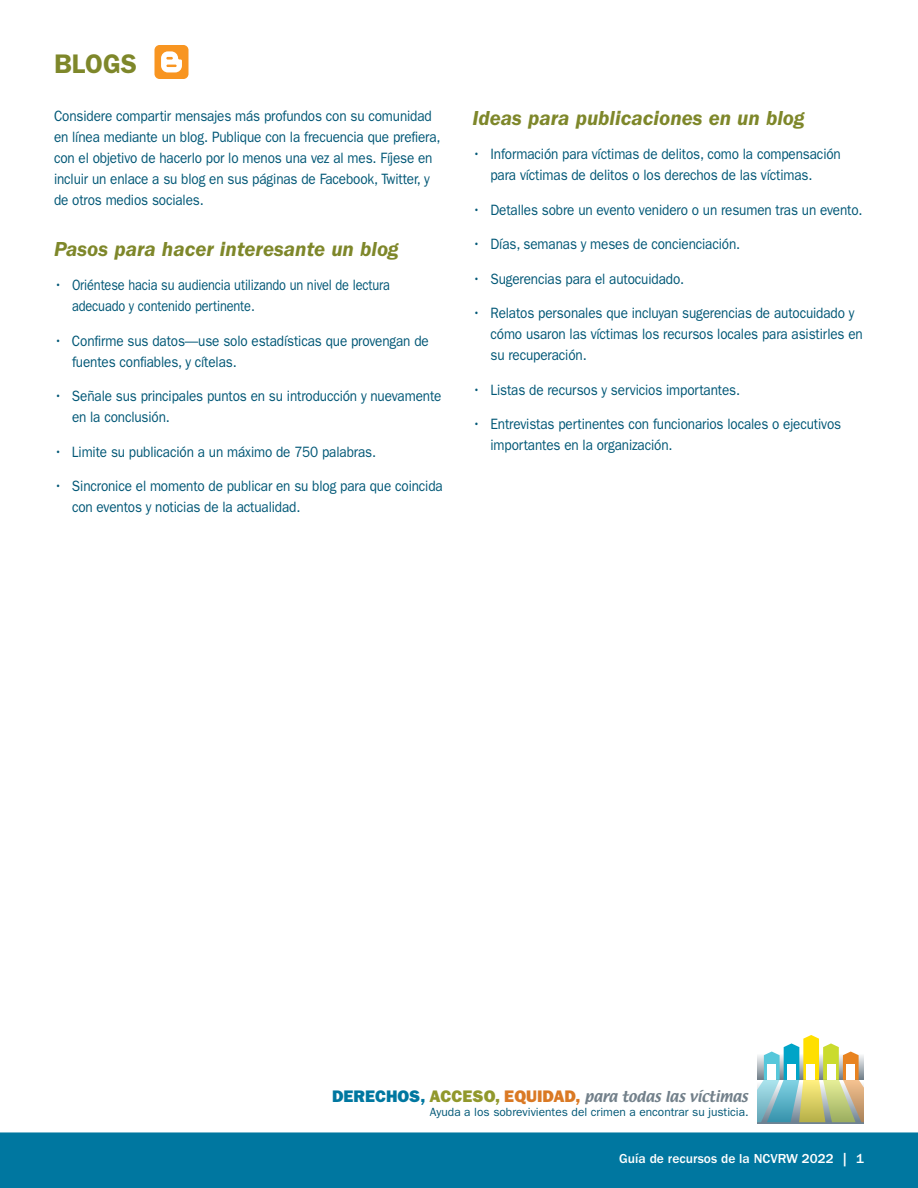
<style>
.page{position:relative;width:918px;height:1188px;background:#fff}
.page>*{position:absolute;margin:0;border:0;box-sizing:border-box;transform-origin:0 0}
.L1_Head{font:600 27px "ITC Franklin Gothic Std";color:#7e872a}
.L2_Head{font:italic 600 21px "ITC Franklin Gothic Std";color:#7e872a}
.Bullet_L1{font:15px/21px "ITC Franklin Gothic Std";letter-spacing:-.01em;color:#005776;scale:.9 1}
.Body_text{font:15px/21px "ITC Franklin Gothic Std";letter-spacing:-.01em;color:#005776;scale:.9 1}
.t1{font:500 13.5px "ITC Franklin Gothic Std";color:#fff}
.t2{font:13.2px "Textile";color:#72808a}
.t3{font:11.85px "ITC Franklin Gothic Std";color:#005776}
.s1{font-family:"ITC Franklin Gothic Std Hvy";font-size:16.8px;color:#0077a0}
.s2{font-family:"ITC Franklin Gothic Std Hvy";font-size:16.8px;color:#91982c}
.s3{font-family:"ITC Franklin Gothic Std Hvy";font-size:16.8px;color:#da7924}
</style>
<div class="page">
<div style="left:0;top:1132px;width:918px;height:56px;background:#0077a0"></div>
<svg style="left:758px;top:1122px;width:106px;height:1px"></svg>
<svg style="left:758px;top:1035px;width:106px;height:87px"></svg>
<div style="left:767px;top:1064px;width:9px;height:16px;background:#fff"></div>
<div style="left:787px;top:1064px;width:8px;height:16px;background:#fff"></div>
<div style="left:807px;top:1064px;width:8px;height:16px;background:#fff"></div>
<div style="left:827px;top:1064px;width:8px;height:16px;background:#fff"></div>
<div style="left:847px;top:1064px;width:8px;height:16px;background:#fff"></div>
<div style="left:155px;top:45px;width:34px;height:34px;background:#f89521;border-radius:5px"></div>
<svg style="left:161px;top:51px;width:21px;height:21px"></svg>
<p class="L1_Head" style="left:54px;top:47px;width:85px">BLOGS</p>
<p class="Body_text" style="left:54px;top:105px;width:431px">Considere compartir mensajes más profundos con su comunidad en línea mediante un blog. Publique con la frecuencia que prefiera, con el objetivo de hacerlo por lo menos una vez al mes. Fíjese en incluir un enlace a su blog en sus páginas de Facebook, Twitter, y de otros medios sociales.</p>
<p class="L2_Head" style="left:54px;top:237px;width:346px">Pasos para hacer interesante un blog</p>
<p class="Bullet_L1" style="left:72px;top:275px;width:355px;text-indent:-18px">• Oriéntese hacia su audiencia utilizando un nivel de lectura adecuado y contenido pertinente.</p>
<p class="Bullet_L1" style="left:72px;top:330px;width:398px;text-indent:-18px">• Confirme sus datos—use solo estadísticas que provengan de fuentes confiables, y cítelas.</p>
<p class="Bullet_L1" style="left:72px;top:386px;width:412px;text-indent:-18px">• Señale sus principales puntos en su introducción y nuevamente en la conclusión.</p>
<p class="Bullet_L1" style="left:54px;top:441px;width:359px">• Limite su publicación a un máximo de 750 palabras.</p>
<p class="Bullet_L1" style="left:72px;top:476px;width:414px;text-indent:-18px">• Sincronice el momento de publicar en su blog para que coincida con eventos y noticias de la actualidad.</p>
<p class="L2_Head" style="left:472px;top:106px;width:333px">Ideas para publicaciones en un blog</p>
<p class="Bullet_L1" style="left:490px;top:144px;width:391px;text-indent:-18px">• Información para víctimas de delitos, como la compensación para víctimas de delitos o los derechos de las víctimas.</p>
<p class="Bullet_L1" style="left:472px;top:199px;width:435px">• Detalles sobre un evento venidero o un resumen tras un evento.</p>
<p class="Bullet_L1" style="left:472px;top:234px;width:299px">• Días, semanas y meses de concienciación.</p>
<p class="Bullet_L1" style="left:472px;top:268px;width:237px">• Sugerencias para el autocuidado.</p>
<p class="Bullet_L1" style="left:490px;top:303px;width:415px;text-indent:-18px">• Relatos personales que incluyan sugerencias de autocuidado y cómo usaron las víctimas los recursos locales para asistirles en su recuperación.</p>
<p class="Bullet_L1" style="left:472px;top:379px;width:299px">• Listas de recursos y servicios importantes.</p>
<p class="Bullet_L1" style="left:490px;top:414px;width:391px;text-indent:-18px">• Entrevistas pertinentes con funcionarios locales o ejecutivos importantes en la organización.</p>
<p class="t2" style="left:332px;top:1087px;width:417px"><span class="s1">DERECHOS,</span> <span class="s2">ACCESO,</span> <span class="s3">EQUIDAD,</span> para todas las víctimas</p>
<p class="t3" style="left:430px;top:1105px;width:321px">Ayuda a los sobrevivientes del crimen a encontrar su justicia.</p>
<p class="t1" style="left:619px;top:1151px;width:246px">Guía de recursos de la NCVRW 2022 | 1</p>
</div>
